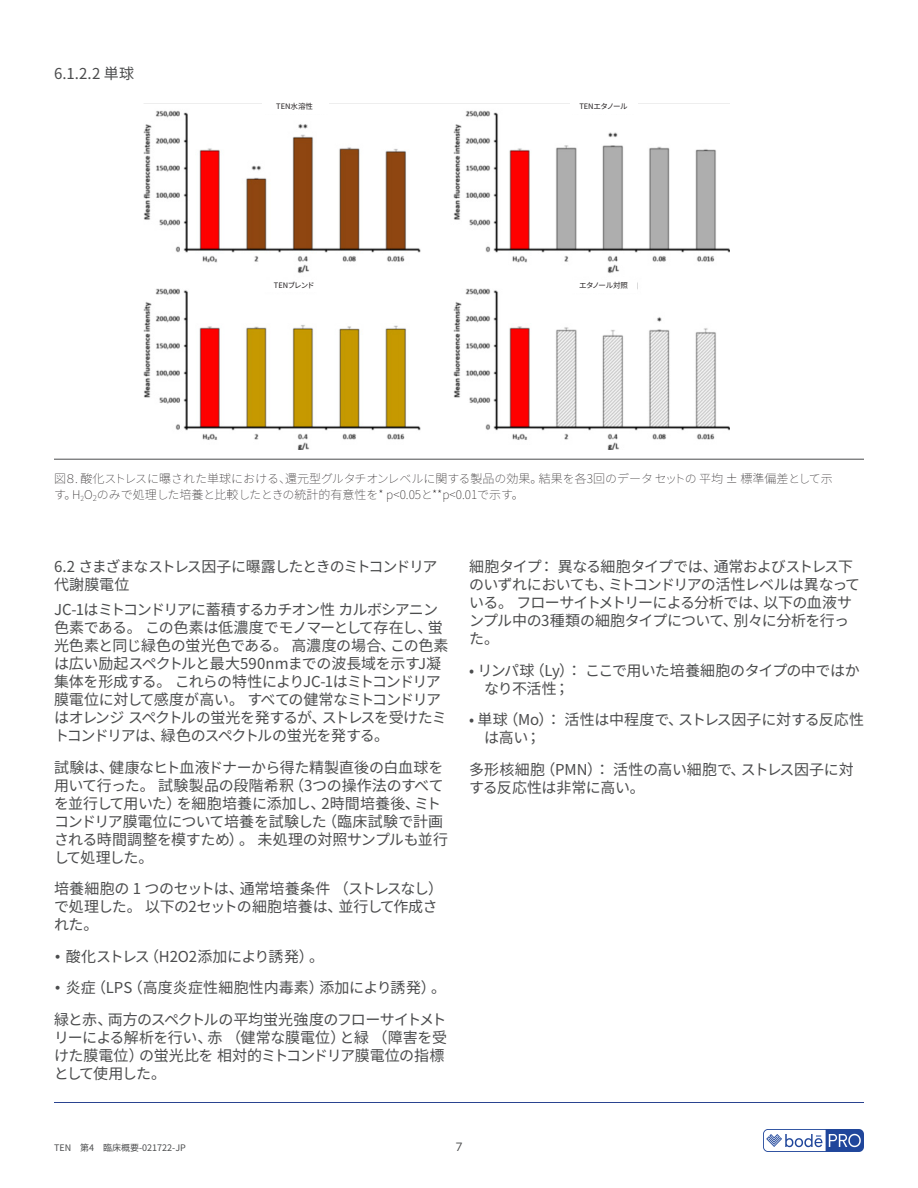
<style>
.page{position:relative;width:918px;height:1188px;background:#fff}
.page>*{position:absolute;margin:0;border:0;box-sizing:border-box;transform-origin:0 0}
.t1{font:15px/18px "Noto Sans CJ Kjp";letter-spacing:-.03em;color:#4b4c4d}
.t2{font:15px/18px "Noto Sans CJ Kjp";letter-spacing:-.075em;color:#4b4c4d}
.t3{font:15px "Noto Sans CJ Kjp";letter-spacing:.005em;color:#4b4c4d}
.t4{font:100 12px/16.5px "Noto Sans CJ Kjp";color:#231f20}
.t5{font:12px "Gotham";color:#4b4c4d}
.t6{font:9px "Noto Sans CJ Kjp";color:#4b4c4d}
.t7{font:7.5px "Gotham";color:#231f20}
.t8{font:7.5px "Noto Sans CJ Kjp";letter-spacing:-.04em;color:#231f20}
.t9{font:7.5px "Noto Sans CJ Kjp";letter-spacing:-.085em;color:#231f20}
.t10{font:7.5px "Noto Sans CJ Kjp";letter-spacing:-.06em;color:#231f20}
.s1{font-family:"Gotham"}
</style>
<div class="page">
<hr style="left:54px;top:1102px;width:810px;height:1px;background:#253f8e">
<hr style="left:54px;top:459px;width:810px;height:1px;background:#4b4c4d">
<img style="left:143px;top:103px;width:586px;height:347px">
<div style="left:264px;top:102px;width:65px;height:12px;background:#fff"></div>
<div style="left:572px;top:102px;width:66px;height:12px;background:#fff"></div>
<div style="left:263px;top:280px;width:66px;height:12px;background:#fff"></div>
<div style="left:574px;top:280px;width:63px;height:13px;background:#fff"></div>
<div style="left:262px;top:101px;width:66px;height:12px;background:#fff"></div>
<div style="left:571px;top:101px;width:65px;height:13px;background:#fff"></div>
<div style="left:261px;top:280px;width:66px;height:12px;background:#fff"></div>
<div style="left:572px;top:280px;width:63px;height:13px;background:#fff"></div>
<img style="left:763px;top:1130px;width:101px;height:22px">
<p class="t1" style="left:54px;top:65px;width:82px">6.1.2.2 単球</p>
<p class="t8" style="left:276px;top:102px;width:38px">TEN水溶性</p>
<p class="t8" style="left:579px;top:102px;width:50px">TENエタノール</p>
<p class="t7" style="left:272px;top:102px;width:53px">TEN Aqueous</p>
<p class="t7" style="left:583px;top:102px;width:48px">TEN Ethanol</p>
<p class="t9" style="left:274px;top:281px;width:42px">TENブレンド</p>
<p class="t10" style="left:579px;top:281px;width:50px">エタノール対照</p>
<p class="t7" style="left:277px;top:280px;width:41px">TEN Blend</p>
<p class="t7" style="left:577px;top:280px;width:60px">Ethanol Control</p>
<p class="t4" style="left:54px;top:470px;width:780px">図８. 酸化ストレスに曝された単球における、還元型グルタチオンレベルに関する製品の効果。 結果を各3回のデータ セットの 平均 ± 標準偏差として示す。H<sub>2</sub>O<sub>2</sub>のみで処理した培養と比較したときの統計的有意性を* p&lt;0.05と**p&lt;0.01で示す。</p>
<p class="t2" style="left:54px;top:558px;width:385px">6.2 さまざまなストレス因子に曝露したときのミトコンドリア代謝膜電位</p>
<p class="t1" style="left:54px;top:601px;width:396px">JC-1はミトコンドリアに蓄積するカチオン性 カルボシアニン色素である。 この色素は低濃度でモノマーとして存在し、蛍光色素と同じ緑色の蛍光色である。 高濃度の場合、この色素は広い励起スペクトルと最大590nmまでの波長域を示すJ凝集体を形成する。 これらの特性によりJC-1はミトコンドリア膜電位に対して感度が高い。 すべての健常なミトコンドリアはオレンジ スペクトルの蛍光を発するが、ストレスを受けたミトコンドリアは、緑色のスペクトルの蛍光を発する。</p>
<p class="t1" style="left:54px;top:759px;width:396px">試験は、健康なヒト血液ドナーから得た精製直後の白血球を用いて行った。 試験製品の段階希釈（3つの操作法のすべてを並行して用いた）を細胞培養に添加し、2時間培養後、ミトコンドリア膜電位について培養を試験した（臨床試験で計画される時間調整を模すため）。 未処理の対照サンプルも並行して処理した。</p>
<p class="t1" style="left:54px;top:880px;width:391px">培養細胞の 1 つのセットは、通常培養条件 （ストレスなし）で処理した。 以下の2セットの細胞培養は、並行して作成された。</p>
<p class="t1" style="left:54px;top:948px;width:272px"><span class="s1">•</span> 酸化ストレス（H2O2添加により誘発）。</p>
<p class="t3" style="left:54px;top:979px;width:394px"><span class="s1">•</span> 炎症（LPS（高度炎症性細胞性内毒素）添加により誘発）。</p>
<p class="t1" style="left:54px;top:1011px;width:395px">緑と赤、両方のスペクトルの平均蛍光強度のフローサイトメトリーによる解析を行い、赤 （健常な膜電位）と緑 （障害を受けた膜電位）の蛍光比を 相対的ミトコンドリア膜電位の指標として使用した。</p>
<p class="t1" style="left:469px;top:558px;width:392px">細胞タイプ： 異なる細胞タイプでは、通常およびストレス下のいずれにおいても、ミトコンドリアの活性レベルは異なっている。 フローサイトメトリーによる分析では、以下の血液サンプル中の3種類の細胞タイプについて、別々に分析を行った。</p>
<p class="t1" style="left:484px;top:662px;width:377px;text-indent:-15px">• リンパ球（Ly）： ここで用いた培養細胞のタイプの中ではかなり不活性；</p>
<p class="t1" style="left:484px;top:711px;width:381px;text-indent:-15px">• 単球（Mo）： 活性は中程度で、ストレス因子に対する反応性は高い；</p>
<p class="t1" style="left:469px;top:761px;width:386px">多形核細胞（PMN）： 活性の高い細胞で、ストレス因子に対する反応性は非常に高い。</p>
<p class="t6" style="left:54px;top:1143px;width:133px">TEN　第4　臨床概要-021722-JP</p>
<p class="t5" style="left:455px;top:1139px;width:9px">7</p>
</div>
